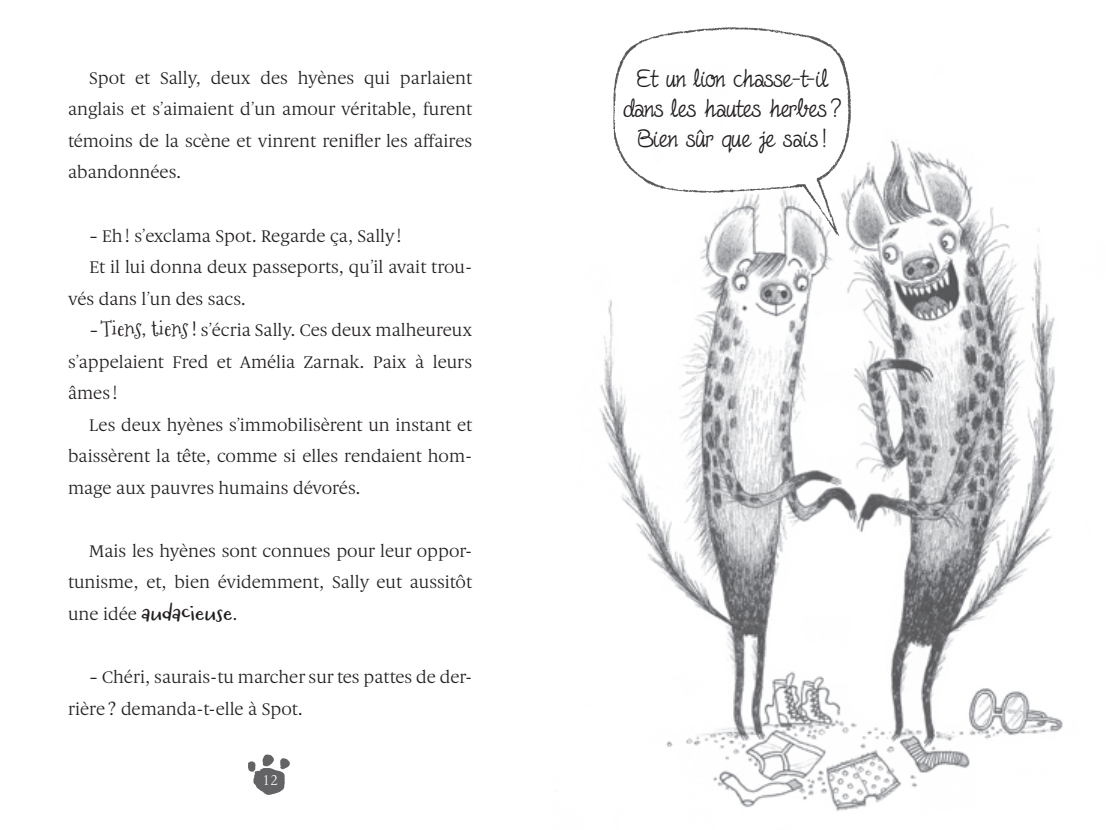
<style>
.page{position:relative;width:1106px;height:830px;background:#fff}
.page>*{position:absolute;margin:0;border:0;box-sizing:border-box;transform-origin:0 0}
.t1{font:28.5px/30px "Fineliner Script";color:#231f20;text-align:center}
.t2{font:24px "Carrotflower";color:#231f20}
.t3{font:18px/31.5px "Gauthier FY";color:#231f20;text-align:justify}
.t4{font:13.5px "Gauthier FY";color:#fff}
.s1{font-family:"Mountainsof Christmas";font-size:21.75px}
.s2{font-family:"Gauthier FY";font-size:18px}
</style>
<div class="page">
<img style="left:599px;top:140px;width:464px;height:671px">
<img style="left:604px;top:27px;width:276px;height:222px">
<img style="left:248px;top:754px;width:42px;height:41px">
<p class="t3" style="left:68px;top:62px;width:405px;text-indent:21px">Spot et Sally, deux des hyènes qui parlaient anglais et s’aimaient d’un amour véritable, furent témoins de la scène et vinrent renifler les affaires abandonnées.</p>
<p class="t3" style="left:89px;top:220px;width:314px">– Eh! s’exclama Spot. Regarde ça, Sally!</p>
<p class="t3" style="left:89px;top:251px;width:384px">Et il lui donna deux passeports, qu’il avait trou-</p>
<p class="t3" style="left:68px;top:283px;width:179px">vés dans l’un des sacs.</p>
<p class="t3" style="left:68px;top:314px;width:405px;text-indent:21px">– <span class="s1">Tiens, tiens!</span> s’écria Sally. Ces deux malheureux s’appelaient Fred et Amélia Zarnak. Paix à leurs âmes !</p>
<p class="t3" style="left:68px;top:409px;width:405px;text-indent:21px">Les deux hyènes s’immobilisèrent un instant et baissèrent la tête, comme si elles rendaient hom&shy;mage aux pauvres humains dévorés.</p>
<p class="t3" style="left:68px;top:535px;width:405px;text-align:right">Mais les hyènes sont connues pour leur oppor&shy;tunisme, et, bien évidemment, Sally eut aussitôt</p>
<h2 class="t2" style="left:68px;top:598px;width:171px"><span class="s2">une idée</span> audacieuse<span class="s2">.</span></h2>
<p class="t3" style="left:68px;top:661px;width:405px;text-indent:21px">– Chéri, saurais-tu marcher sur tes pattes de der&shy;rière? demanda-t-elle à Spot.</p>
<p class="t4" style="left:262px;top:772px;width:18px">12</p>
<h1 class="t1" style="left:623px;top:65px;width:219px">Et un lion chasse-t-il dans les hautes herbes?<br>Bien sûr que je sais!</h1>
</div>
